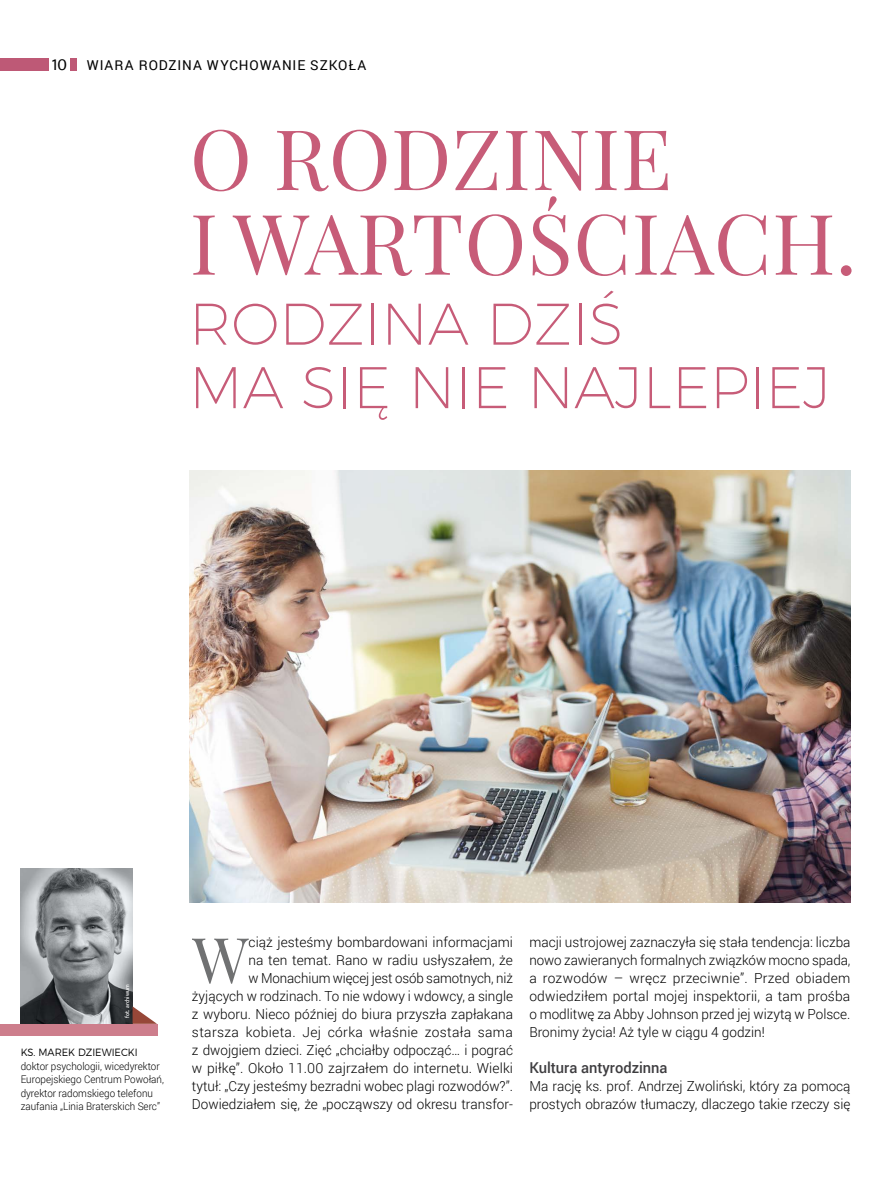
<style>
.page{position:relative;width:893px;height:1191px;background:#fff}
.page>*{position:absolute;margin:0;border:0;box-sizing:border-box;transform-origin:0 0}
.t1{font:83.7px/84.6px "Playfair Display";letter-spacing:.01em;color:#c75c78}
.t2{font:63.3px "Playfair Display SC";color:#707172}
.t3{font:200 58.65px/63.4px "Montserrat";color:#c75c78}
.t4{font:500 15px "Roboto";color:#3e3d40}
.t5{font:300 13.8px/18px "Roboto";color:#000;text-align:right}
.t6{font:13.65px "Roboto";letter-spacing:.07em;color:#000}
.t7{font:300 10.5px/13.5px "Roboto";color:#000;scale:.94 1}
.t8{font:300 10.5px "Montserrat";color:#000;scale:.94 1}
.t9{font:500 6px "Ek Mukta";color:#fff;scale:.94 1}
.s1{font-family:"Ek Mukta";font-size:16.5px}
</style>
<div class="page">
<div style="left:70px;top:58px;width:7px;height:13px;background:#be5976"></div>
<div style="left:0;top:58px;width:49px;height:13px;background:#be5976"></div>
<img style="left:20px;top:868px;width:113px;height:155px">
<svg style="left:133px;top:1006px;width:23px;height:17px"></svg>
<div style="left:0;top:1023px;width:157px;height:12px;background:#cd7e8c"></div>
<img style="left:189px;top:471px;width:661px;height:431px">
<p class="t6" style="left:52px;top:56px;width:316px"><span class="s1">10</span> WIARA RODZINA WYCHOWANIE SZKOŁA</p>
<h1 class="t1" style="left:190px;top:116px;width:668px">O RODZINIE<br>I WARTOŚCIACH.</h1>
<h3 class="t3" style="left:189px;top:287px;width:643px">RODZINA DZIŚ<br>MA SIĘ NIE NAJLEPIEJ</h3>
<p class="t9" style="left:123px;top:1017px;width:37px;rotate:-90deg">fot. archiwum</p>
<p class="t8" style="left:21px;top:1044px;width:126px">KS. MAREK DZIEWIECKI</p>
<p class="t7" style="left:21px;top:1059px;width:154px">doktor psychologii, wicedyrektor Europejskiego Centrum Powołań, dyrektor radomskiego telefonu zaufania „Linia Braterskich Serc”</p>
<p class="t5" style="left:192px;top:933px;width:323px">ciąż jesteśmy bombardowani informacjami<br>na ten temat. Rano w radiu usłyszałem, że<br>w Monachium więcej jest osób samotnych, niż<br>żyjących w rodzinach. To nie wdowy i wdowcy, a single z wyboru. Nieco później do biura przyszła zapłakana starsza kobieta. Jej córka właśnie została sama z dwojgiem dzieci. Zięć „chciałby odpocząć… i pograć w piłkę”. Około 11.00 zajrzałem do internetu. Wielki tytuł: „Czy jesteśmy bezradni wobec plagi rozwodów?”.<br>Dowiedziałem się, że „począwszy od okresu transfor-</p>
<p class="t5" style="left:529px;top:933px;width:323px;text-align:justify">macji ustrojowej zaznaczyła się stała tendencja: liczba nowo zawieranych formalnych związków mocno spada, a rozwodów – wręcz przeciwnie”. Przed obiadem odwiedziłem portal mojej inspektorii, a tam prośba o modlitwę za Abby Johnson przed jej wizytą w Polsce.<br>Bronimy życia! Aż tyle w ciągu 4 godzin!</p>
<h2 class="t2" style="left:192px;top:921px;width:58px">W</h2>
<p class="t4" style="left:529px;top:1057px;width:140px">Kultura antyrodzinna</p>
<p class="t5" style="left:529px;top:1077px;width:323px;text-align:left">Ma rację ks. prof. Andrzej Zwoliński, który za pomocą prostych obrazów tłumaczy, dlaczego takie rzeczy się</p>
</div>
